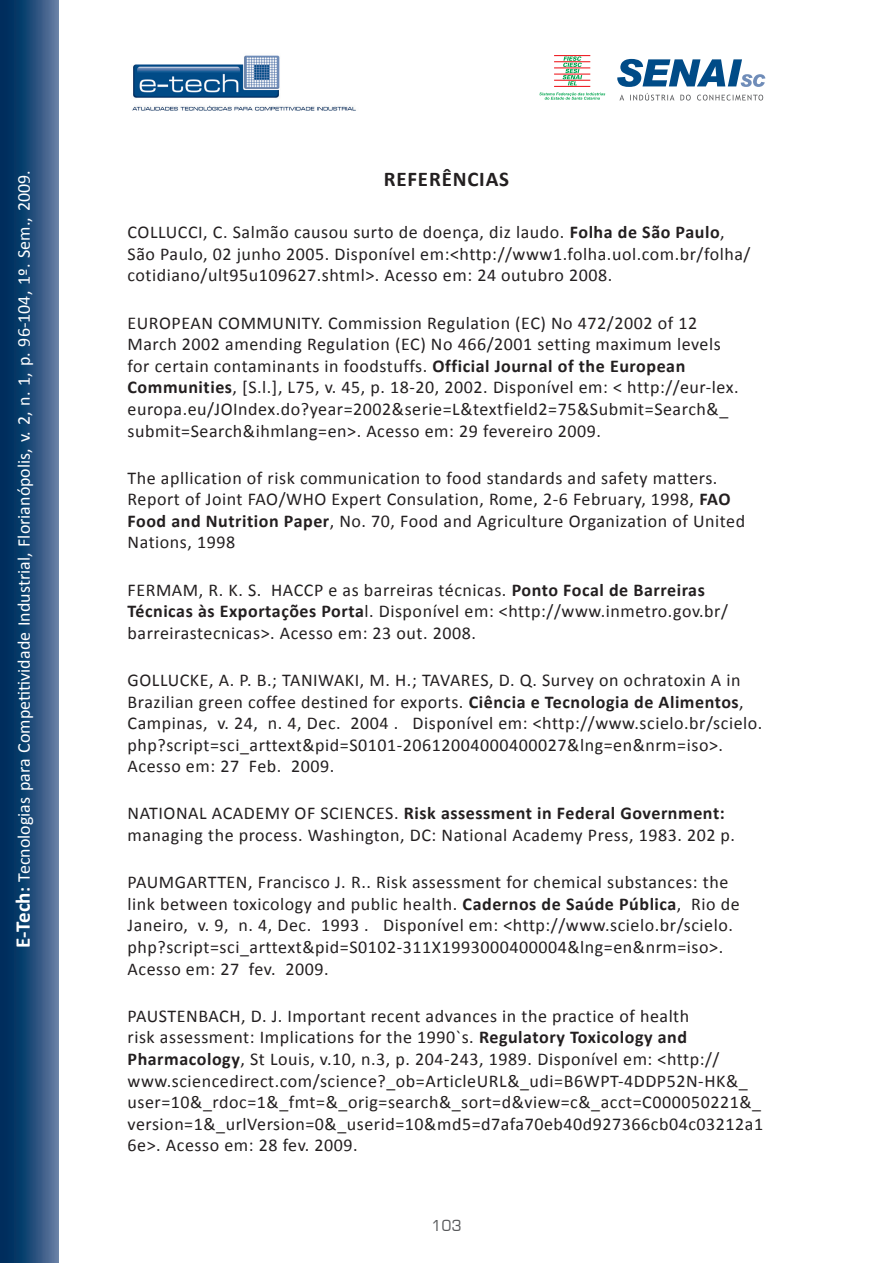
<style>
.page{position:relative;width:893px;height:1263px;background:#fff}
.page>*{position:absolute;margin:0;border:0;box-sizing:border-box;transform-origin:0 0}
.titulo_do_artigo{font:700 21px "Calibri";letter-spacing:.04em;color:#231f20}
.referencias{font:18px/21.6px "Calibri";letter-spacing:.03em;color:#231f20}
.t1{font:18px "Calibri";color:#fff}
.t2{font:15px "Square 721 BT";color:#57585a}
.s1{font-weight:700;font-size:21px}
.s2{font-weight:700}
</style>
<div class="page">
<svg style="left:0;top:0;width:58px;height:1263px;background:#214b78"></svg>
<svg style="left:617px;top:59px;width:148px;height:28px"></svg>
<svg style="left:619px;top:93px;width:144px;height:8px"></svg>
<hr style="left:554px;top:55px;width:36px;height:1px;background:#ee1d23">
<hr style="left:554px;top:61px;width:36px;height:1px;background:#ee1d23">
<hr style="left:554px;top:68px;width:36px;height:1px;background:#ee1d23">
<hr style="left:554px;top:74px;width:36px;height:1px;background:#ee1d23">
<hr style="left:554px;top:80px;width:36px;height:1px;background:#ee1d23">
<hr style="left:554px;top:86px;width:36px;height:1px;background:#ee1d23">
<svg style="left:563px;top:56px;width:19px;height:29px"></svg>
<svg style="left:539px;top:92px;width:66px;height:8px"></svg>
<img style="left:132px;top:55px;width:224px;height:56px">
<p class="t1" style="left:13px;top:948px;width:779px;rotate:-90deg"><span class="s1">E-Tech</span><span class="s2">:</span> Tecnologias para Competitividade Industrial, Florianópolis, v. 2, n. 1, p. 96-104, 1º. Sem., 2009.</p>
<p class="titulo_do_artigo" style="left:384px;top:166px;width:127px">REFERÊNCIAS</p>
<p class="referencias" style="left:128px;top:221px;width:624px">COLLUCCI, C. Salmão causou surto de doença, diz laudo. <span class="s2">Folha de São Paulo</span>,<br>São Paulo, 02 junho 2005. Disponível em:&lt;http://www1.folha.uol.com.br/folha/ cotidiano/ult95u109627.shtml&gt;. Acesso em: 24 outubro 2008.</p>
<p class="referencias" style="left:128px;top:311px;width:612px">EUROPEAN COMMUNITY. Commission Regulation (EC) No 472/2002 of 12<br>March 2002 amending Regulation (EC) No 466/2001 setting maximum levels for certain contaminants in foodstuffs. <span class="s2">Official Journal of the European Communities</span>, [S.l.], L75, v. 45, p. 18-20, 2002. Disponível em: &lt; http://eur-lex. europa.eu/JOIndex.do?year=2002&amp;serie=L&amp;textfield2=75&amp;Submit=Search&amp;_ submit=Search&amp;ihmlang=en&gt;. Acesso em: 29 fevereiro 2009.</p>
<p class="referencias" style="left:128px;top:466px;width:619px">The apllication of risk communication to food standards and safety matters.<br>Report of Joint FAO/WHO Expert Consulation, Rome, 2-6 February, 1998, <span class="s2">FAO Food and Nutrition Paper</span>, No. 70, Food and Agriculture Organization of United Nations, 1998</p>
<p class="referencias" style="left:128px;top:578px;width:602px">FERMAM, R. K. S. HACCP e as barreiras técnicas. <span class="s2">Ponto Focal de Barreiras<br>Técnicas às Exportações Porta</span>l. Disponível em: &lt;http://www.inmetro.gov.br/ barreirastecnicas&gt;. Acesso em: 23 out. 2008.</p>
<p class="referencias" style="left:128px;top:668px;width:636px">GOLLUCKE, A. P. B.; TANIWAKI, M. H.; TAVARES, D. Q. Survey on ochratoxin A in Brazilian green coffee destined for exports. <span class="s2">Ciência e Tecnologia de Alimentos</span>, Campinas, v. 24, n. 4, Dec. 2004 . Disponível em: &lt;http://www.scielo.br/scielo. php?script=sci_arttext&amp;pid=S0101-20612004000400027&amp;lng=en&amp;nrm=iso&gt;.<br>Acesso em: 27 Feb. 2009.</p>
<p class="referencias" style="left:128px;top:802px;width:609px">NATIONAL ACADEMY OF SCIENCES. <span class="s2">Risk assessment in Federal Government: </span>managing the process. Washington, DC: National Academy Press, 1983. 202 p.</p>
<p class="referencias" style="left:128px;top:870px;width:614px">PAUMGARTTEN, Francisco J. R.. Risk assessment for chemical substances: the link between toxicology and public health. <span class="s2">Cadernos de Saúde Pública</span>, Rio de Janeiro, v. 9, n. 4, Dec. 1993 . Disponível em: &lt;http://www.scielo.br/scielo. php?script=sci_arttext&amp;pid=S0102-311X1993000400004&amp;lng=en&amp;nrm=iso&gt;.<br>Acesso em: 27 fev. 2009.</p>
<p class="referencias" style="left:128px;top:1004px;width:637px">PAUSTENBACH, D. J. Important recent advances in the practice of health<br>risk assessment: Implications for the 1990`s. <span class="s2">Regulatory Toxicology and Pharmacology</span>, St Louis, v.10, n.3, p. 204-243, 1989. Disponível em: &lt;http:// www.sciencedirect.com/science?_ob=ArticleURL&amp;_udi=B6WPT-4DDP52N-HK&amp;_ user=10&amp;_rdoc=1&amp;_fmt=&amp;_orig=search&amp;_sort=d&amp;view=c&amp;_acct=C000050221&amp;_ version=1&amp;_urlVersion=0&amp;_userid=10&amp;md5=d7afa70eb40d927366cb04c03212a1<br>6e&gt;. Acesso em: 28 fev. 2009.</p>
<p class="t2" style="left:431px;top:1216px;width:32px">103</p>
</div>
